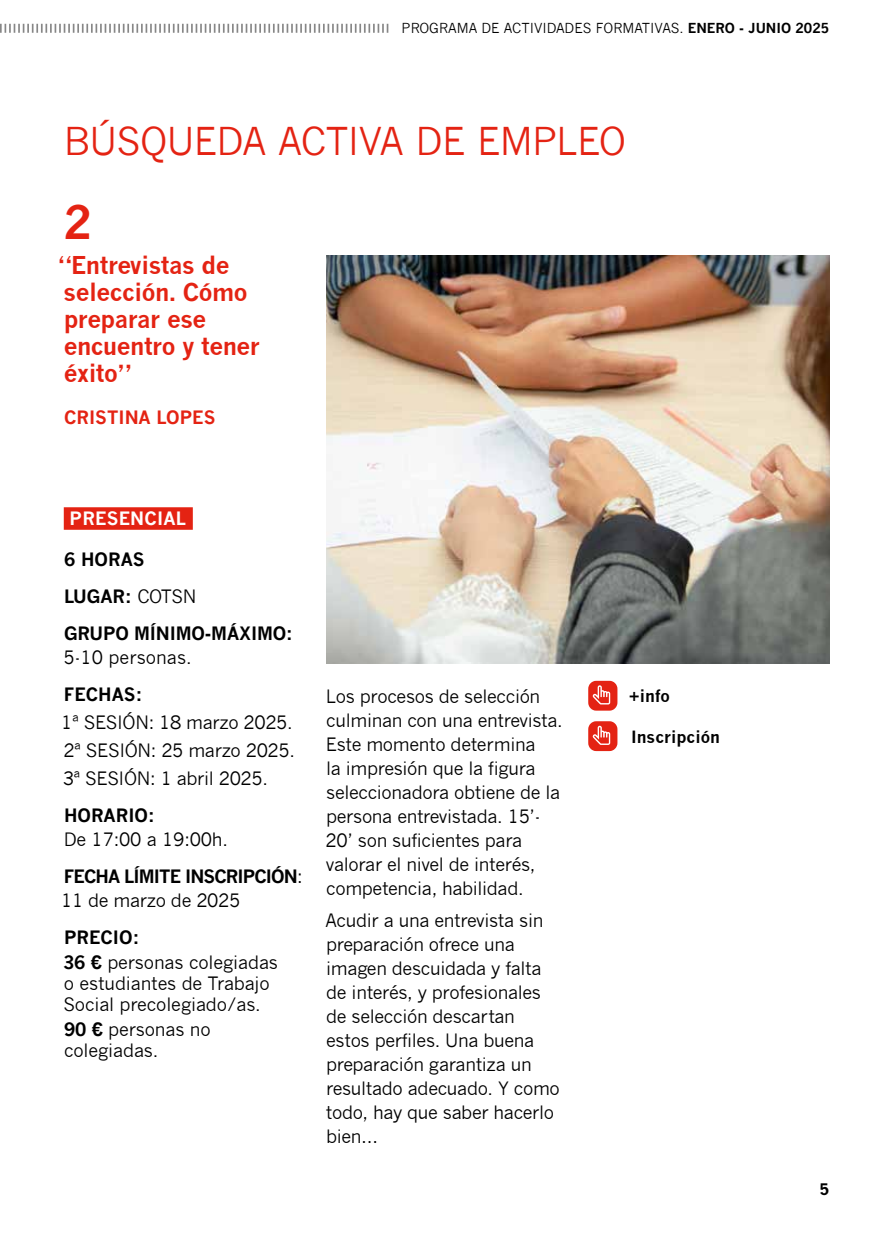
<style>
.page{position:relative;width:893px;height:1234px;background:#fff}
.page>*{position:absolute;margin:0;border:0;box-sizing:border-box;transform-origin:0 0}
.t1{font:700 45px "News Gothic";color:#e42313}
.t2{font:37.5px "News Gothic";letter-spacing:-.025em;color:#e42313}
.t3{font:700 24px/27px "News Gothic";letter-spacing:-.02em;color:#e42313}
.t4{font:18px/24px "News Gothic";letter-spacing:-.02em;color:#000}
.t5{font:700 18px/36.8px "News Gothic";letter-spacing:-.01em;color:#000}
.t6{font:700 18px/36.8px "News Gothic";letter-spacing:-.05em;color:#000}
.t7{font:700 18px "News Gothic";color:#e42313}
.t8{font:18px "News Gothic";color:#000}
.t9{font:700 18px "News Gothic";letter-spacing:.01em;color:#fff}
.t10{font:700 16.5px "News Gothic";color:#000}
.t11{font:700 15px "News Gothic Std";color:#000}
.t12{font:13.5px "News Gothic";color:#000}
.s1{font-weight:700}
.s2{font-weight:400}
</style>
<div class="page">
<svg style="left:0;top:24px;width:388px;height:9px"></svg>
<div style="left:64px;top:507px;width:129px;height:22px;background:#e42313"></div>
<img style="left:326px;top:255px;width:503px;height:408px">
<svg style="left:588px;top:680px;width:29px;height:30px"></svg>
<svg style="left:588px;top:721px;width:29px;height:30px"></svg>
<p class="t12" style="left:402px;top:21px;width:429px">PROGRAMA DE ACTIVIDADES FORMATIVAS. <span class="s1">ENERO - JUNIO 2025</span></p>
<h2 class="t2" style="left:64px;top:120px;width:564px">BÚSQUEDA ACTIVA DE EMPLEO</h2>
<h1 class="t1" style="left:64px;top:195px;width:30px">2</h1>
<h3 class="t3" style="left:58px;top:251px;width:204px">“Entrevistas de selección. Cómo preparar ese encuentro y tener éxito”</h3>
<p class="t7" style="left:64px;top:407px;width:153px">CRISTINA LOPES</p>
<p class="t9" style="left:70px;top:507px;width:118px">PRESENCIAL</p>
<p class="t5" style="left:64px;top:540px;width:230px">6 HORAS<br>LUGAR: <span class="s2">COTSN<br></span>GRUPO MÍNIMO-MÁXIMO:</p>
<p class="t8" style="left:64px;top:646px;width:130px">5-10 personas.</p>
<p class="t5" style="left:64px;top:675px;width:80px">FECHAS:</p>
<p class="t4" style="left:61px;top:708px;width:235px;line-height:28.2px;text-align:justify">1ª SESIÓN: 18 marzo 2025.<br>2ª SESIÓN: 25 marzo 2025.<br>3ª SESIÓN: 1 abril 2025.</p>
<p class="t5" style="left:64px;top:796px;width:92px">HORARIO:</p>
<p class="t6" style="left:64px;top:820px;width:240px"><span class="s2">De 17:00 a 19:00h.<br></span>FECHA LÍMITE INSCRIPCIÓN<span class="s2">:</span></p>
<p class="t4" style="left:61px;top:888px;width:181px">11 de marzo de 2025</p>
<p class="t4" style="left:63px;top:924px;width:216px;line-height:25.2px"><span class="s1">PRECIO:<br>36 €</span> personas colegiadas</p>
<p class="t4" style="left:64px;top:972px;width:208px;line-height:21px">o estudiantes de Trabajo<br>Social precolegiado/as.</p>
<p class="t4" style="left:64px;top:1019px;width:148px;line-height:21px"><span class="s1">90 €</span> personas no colegiadas.</p>
<p class="t4" style="left:326px;top:684px;width:239px">Los procesos de selección culminan con una entrevista.<br>Este momento determina<br>la impresión que la figura seleccionadora obtiene de la persona entrevistada. 15’-<br>20’ son suficientes para valorar el nivel de interés, competencia, habilidad.</p>
<p class="t4" style="left:325px;top:908px;width:236px">Acudir a una entrevista sin preparación ofrece una imagen descuidada y falta de interés, y profesionales de selección descartan estos perfiles. Una buena preparación garantiza un resultado adecuado. Y como todo, hay que saber hacerlo bien…</p>
<p class="t10" style="left:629px;top:685px;width:42px">+info</p>
<p class="t10" style="left:631px;top:726px;width:90px">Inscripción</p>
<p class="t11" style="left:820px;top:1178px;width:11px">5</p>
</div>
